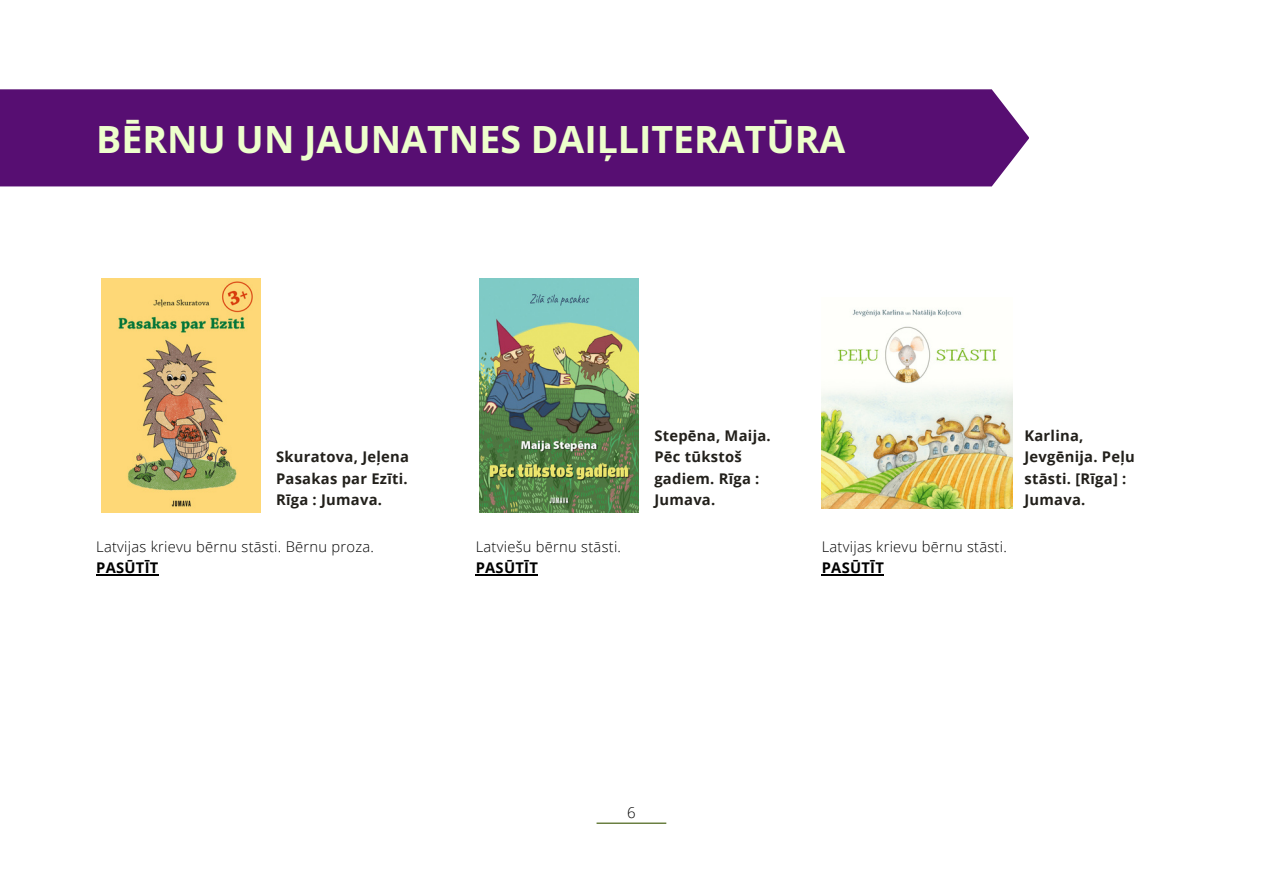
<style>
.page{position:relative;width:1263px;height:894px;background:#fff}
.page>*{position:absolute;margin:0;border:0;box-sizing:border-box;transform-origin:0 0}
.t1{font:700 37.5px "Open Sans";color:#edffcc}
.t2{font:300 15px "Open Sans";color:#000}
.t3{font:700 14.7px/21.3px "Open Sans";letter-spacing:.02em;color:#22201b}
.t4{font:300 14.7px "Open Sans";letter-spacing:.02em;color:#000}
.t5{font:700 14.7px "Open Sans";letter-spacing:.02em;color:#000}
</style>
<div class="page">
<hr style="left:597px;top:822px;width:69px;height:1px;background:#3b5704">
<div style="left:0;top:89px;width:1029px;height:97px;background:#570e72"></div>
<img style="left:101px;top:278px;width:160px;height:234px">
<img style="left:479px;top:278px;width:160px;height:234px">
<img style="left:822px;top:309px;width:191px;height:200px">
<hr style="left:96px;top:574px;width:63px;height:1px;background:#000">
<hr style="left:476px;top:574px;width:62px;height:1px;background:#000">
<hr style="left:822px;top:574px;width:62px;height:1px;background:#000">
<p class="t1" style="left:96px;top:112px;width:751px">BĒRNU UN JAUNATNES DAIĻLITERATŪRA</p>
<p class="t3" style="left:276px;top:446px;width:134px;text-align:justify">Skuratova, Jeļena Pasakas par Ezīti.<br>Rīga : Jumava.</p>
<p class="t4" style="left:96px;top:535px;width:279px">Latvijas krievu bērnu stāsti. Bērnu proza.</p>
<p class="t5" style="left:96px;top:557px;width:64px">PASŪTĪT</p>
<p class="t4" style="left:476px;top:535px;width:147px">Latviešu bērnu stāsti.</p>
<p class="t5" style="left:476px;top:557px;width:64px">PASŪTĪT</p>
<p class="t3" style="left:654px;top:424px;width:118px">Stepēna, Maija.<br>Pēc tūkstoš gadiem. Rīga :<br>Jumava.</p>
<p class="t4" style="left:822px;top:535px;width:187px">Latvijas krievu bērnu stāsti.</p>
<p class="t5" style="left:822px;top:557px;width:64px">PASŪTĪT</p>
<p class="t3" style="left:1024px;top:424px;width:112px">Karlina,<br>Jevgēnija. Peļu stāsti. [Rīga] :<br>Jumava.</p>
<p class="t2" style="left:627px;top:801px;width:10px">6</p>
</div>
